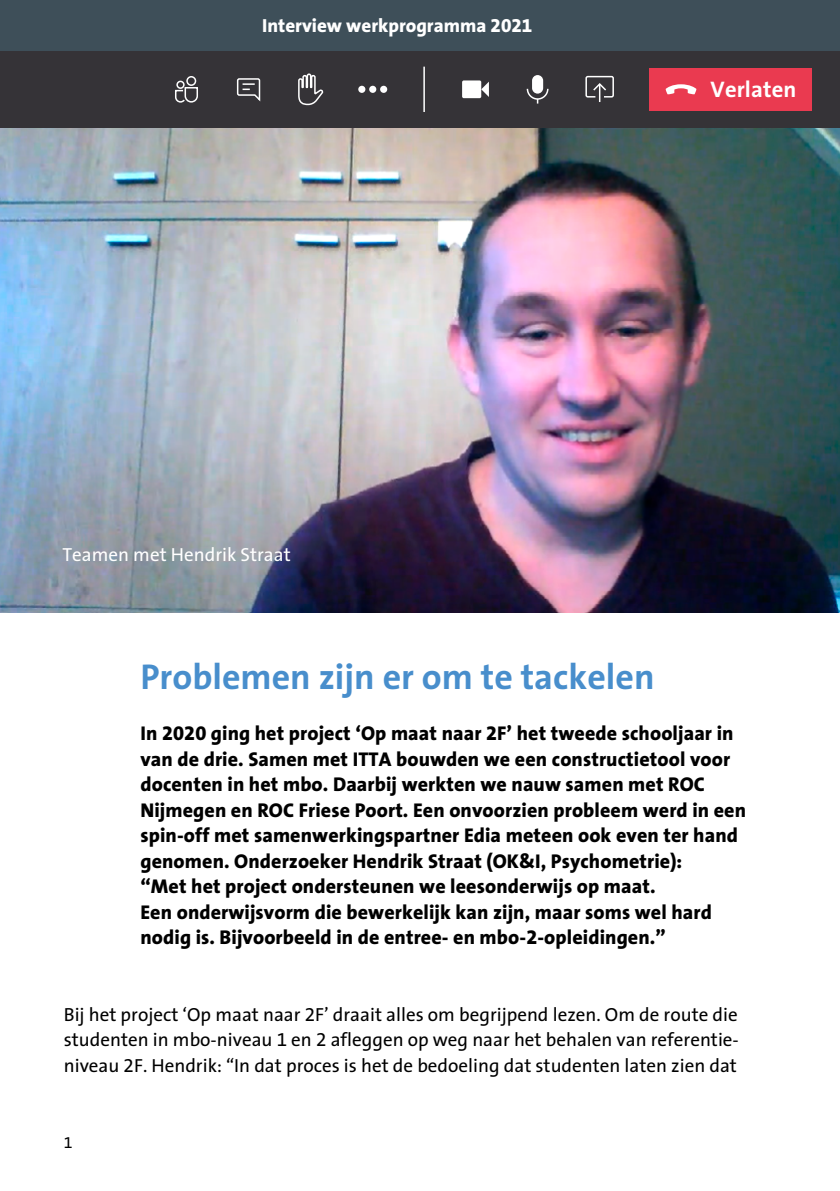
<style>
.page{position:relative;width:840px;height:1191px;background:#fff}
.page>*{position:absolute;margin:0;border:0;box-sizing:border-box;transform-origin:0 0}
.t1{font:700 36px "Cito The Sans";color:#488ecc}
.t2{font:700 22.6px "Cito The Sans";letter-spacing:.005em;color:#fff}
.t3{font:800 20px/25.6px "Cito The Sans";letter-spacing:.005em;color:#000}
.t4{font:19px/25.6px "Cito The Sans";color:#000;text-align:justify}
.t5{font:800 19px "Cito The Sans";color:#fff}
.t6{font:19px "Cito The Sans";color:#fff}
.t7{font:16px "Cito The Sans";color:#000}
</style>
<div class="page">
<img style="left:0;top:128px;width:839px;height:484px">
<div style="left:0;top:0;width:839px;height:51px;background:#3e4f59"></div>
<div style="left:0;top:51px;width:839px;height:77px;background:#353337"></div>
<div style="left:648px;top:68px;width:163px;height:43px;background:#ea3a50"></div>
<hr style="left:423px;top:67px;width:1px;height:45px;background:#fff">
<div style="left:358px;top:86px;width:7px;height:7px;background:#fff;border-radius:50%"></div>
<div style="left:369px;top:86px;width:7px;height:7px;background:#fff;border-radius:50%"></div>
<div style="left:380px;top:86px;width:7px;height:7px;background:#fff;border-radius:50%"></div>
<div style="left:462px;top:80px;width:19px;height:18px;background:#fff;border-radius:2px"></div>
<svg style="left:481px;top:82px;width:7px;height:15px"></svg>
<svg style="left:665px;top:84px;width:31px;height:10px"></svg>
<svg style="left:298px;top:73px;width:26px;height:33px"></svg>
<svg style="left:236px;top:78px;width:25px;height:24px"></svg>
<div style="left:585px;top:76px;width:28px;height:22px;border:2px solid #fff;border-radius:2px"></div>
<svg style="left:591px;top:83px;width:16px;height:19px"></svg>
<div style="left:531px;top:75px;width:12px;height:19px;background:#fff;border-radius:6px"></div>
<svg style="left:526px;top:87px;width:23px;height:17px"></svg>
<div style="left:186px;top:76px;width:10px;height:10px;border:2px solid #fff;border-radius:50%"></div>
<svg style="left:175px;top:86px;width:23px;height:17px"></svg>
<div style="left:176px;top:81px;width:8px;height:8px;border:2px solid #fff;border-radius:50%"></div>
<p class="t5" style="left:262px;top:9px;width:271px">Interview werkprogramma 2021</p>
<p class="t2" style="left:710px;top:70px;width:87px">Verlaten</p>
<p class="t6" style="left:62px;top:539px;width:230px">Teamen met Hendrik Straat</p>
<h1 class="t1" style="left:140px;top:647px;width:515px">Problemen zijn er om te tackelen</h1>
<p class="t3" style="left:140px;top:720px;width:607px">In 2020 ging het project ‘Op maat naar 2F’ het tweede schooljaar in van de drie. Samen met ITTA bouwden we een constructietool voor docenten in het mbo. Daarbij werkten we nauw samen met ROC Nijmegen en ROC Friese Poort. Een onvoorzien probleem werd in een spin-off met samenwerkingspartner Edia meteen ook even ter hand genomen. Onderzoeker Hendrik Straat (OK&amp;I, Psychometrie):<br>“Met het project ondersteunen we leesonderwijs op maat.<br>Een onderwijsvorm die bewerkelijk kan zijn, maar soms wel hard nodig is. Bijvoorbeeld in de entree- en mbo-2-opleidingen.”</p>
<p class="t4" style="left:64px;top:1001px;width:675px">Bij het project ‘Op maat naar 2F’ draait alles om begrijpend lezen. Om de route die studenten in mbo-niveau 1 en 2 afleggen op weg naar het behalen van referentie&shy;niveau 2F. Hendrik: “In dat proces is het de bedoeling dat studenten laten zien dat</p>
<p class="t7" style="left:64px;top:1129px;width:10px">1</p>
</div>
